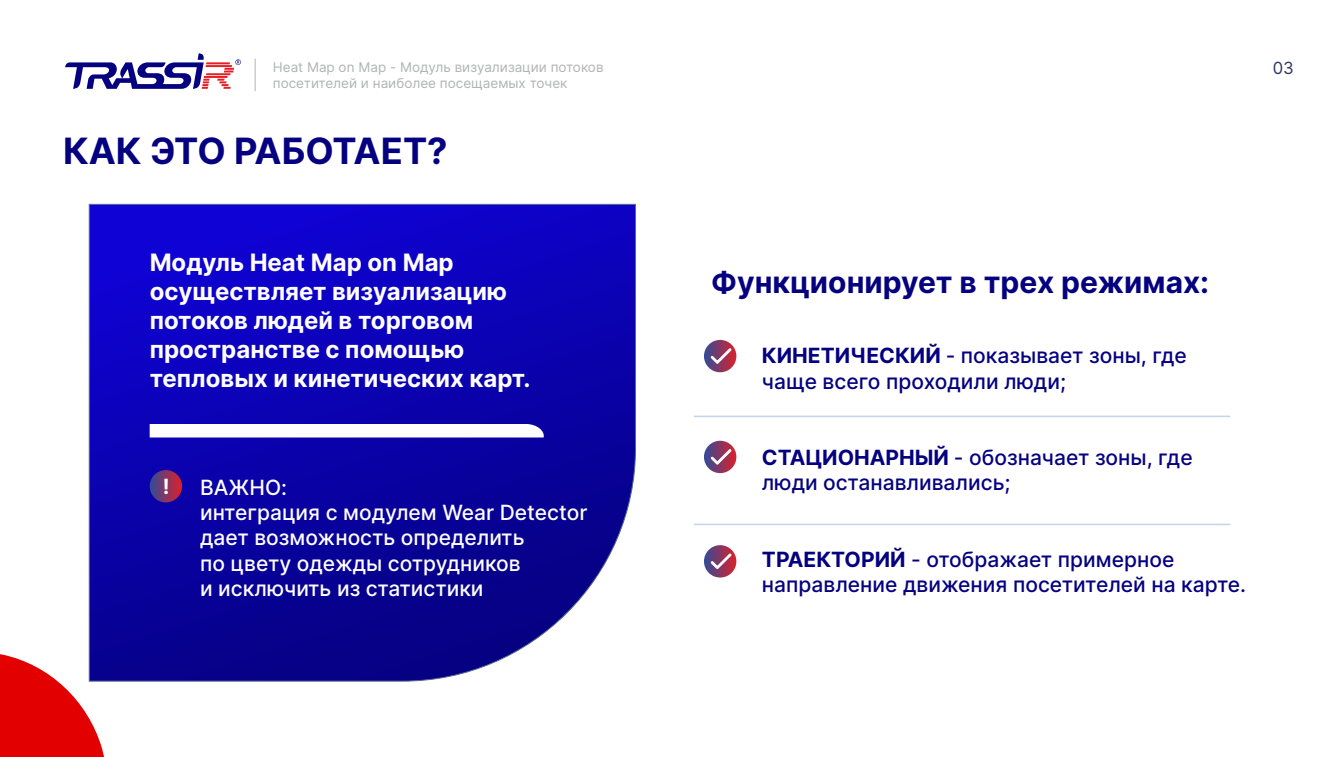
<style>
.page{position:relative;width:1340px;height:757px;background:#fff}
.page>*{position:absolute;margin:0;border:0;box-sizing:border-box;transform-origin:0 0}
.t1{font:700 36.3px "Inter";color:#050080}
.t2{font:700 30px "Inter";color:#050080}
.t3{font:700 24px/29.1px "Inter";color:#fefefe}
.t4{font:500 21px/25.3px "Inter";color:#050080}
.t5{font:500 21px/25.3px "Inter";color:#fefefe}
.t6{font:700 21px "Inter";color:#fefefe}
.t7{font:16.8px "Inter";color:#2e365b}
.t8{font:13.5px/16.4px "Inter";color:#b2b3b3}
.s1{font-weight:700}
</style>
<div class="page">
<svg style="left:88px;top:203px;width:548px;height:479px;background:#170faf"></svg>
<svg style="left:65px;top:53px;width:176px;height:36px"></svg>
<hr style="left:255px;top:59px;width:1px;height:32px;background:#b2b3b3">
<hr style="left:693px;top:524px;width:537px;height:1px;background:#c4d4eb">
<hr style="left:693px;top:416px;width:537px;height:1px;background:#c4d4eb">
<div style="left:704px;top:340px;width:32px;height:32px;background:linear-gradient(to right,#354d99,#d3242f);border-radius:50%"></div>
<div style="left:150px;top:470px;width:32px;height:32px;background:linear-gradient(to right,#364b96,#d02130);border-radius:50%"></div>
<svg style="left:704px;top:441px;width:32px;height:32px"></svg>
<div style="left:704px;top:545px;width:32px;height:32px;background:linear-gradient(to right,#354c99,#d42631);border-radius:50%"></div>
<svg style="left:710px;top:347px;width:22px;height:18px"></svg>
<svg style="left:710px;top:448px;width:22px;height:18px"></svg>
<svg style="left:710px;top:552px;width:22px;height:17px"></svg>
<svg style="left:150px;top:424px;width:395px;height:13px"></svg>
<svg style="left:0;top:654px;width:104px;height:103px"></svg>
<p class="t8" style="left:273px;top:58px;width:332px">Heat Map on Map - Модуль визуализации потоков посетителей и наиболее посещаемых точек</p>
<h1 class="t1" style="left:63px;top:129px;width:386px">КАК ЭТО РАБОТАЕТ?</h1>
<p class="t3" style="left:150px;top:247px;width:382px">Модуль Heat Map on Map осуществляет визуализацию потоков людей в торговом пространстве с помощью тепловых и кинетических карт.</p>
<p class="t6" style="left:163px;top:473px;width:8px">!</p>
<p class="t5" style="left:200px;top:474px;width:88px">ВАЖНО:</p>
<p class="t5" style="left:200px;top:500px;width:389px">интеграция с модулем Wear Detector дает возможность определить</p>
<p class="t5" style="left:200px;top:576px;width:285px">и исключить из статистики</p>
<p class="t5" style="left:200px;top:550px;width:322px">по цвету одежды сотрудников</p>
<p class="t7" style="left:1272px;top:58px;width:23px">03</p>
<h2 class="t2" style="left:711px;top:264px;width:499px">Функционирует в трех режимах:</h2>
<p class="t4" style="left:762px;top:343px;width:426px"><span class="s1">КИНЕТИЧЕСКИЙ</span> - показывает зоны, где чаще всего проходили люди;</p>
<p class="t4" style="left:762px;top:445px;width:432px"><span class="s1">СТАЦИОНАРНЫЙ</span> - обозначает зоны, где люди останавливались;</p>
<p class="t4" style="left:762px;top:546px;width:485px"><span class="s1">ТРАЕКТОРИЙ</span> - отображает примерное направление движения посетителей на карте.</p>
</div>
